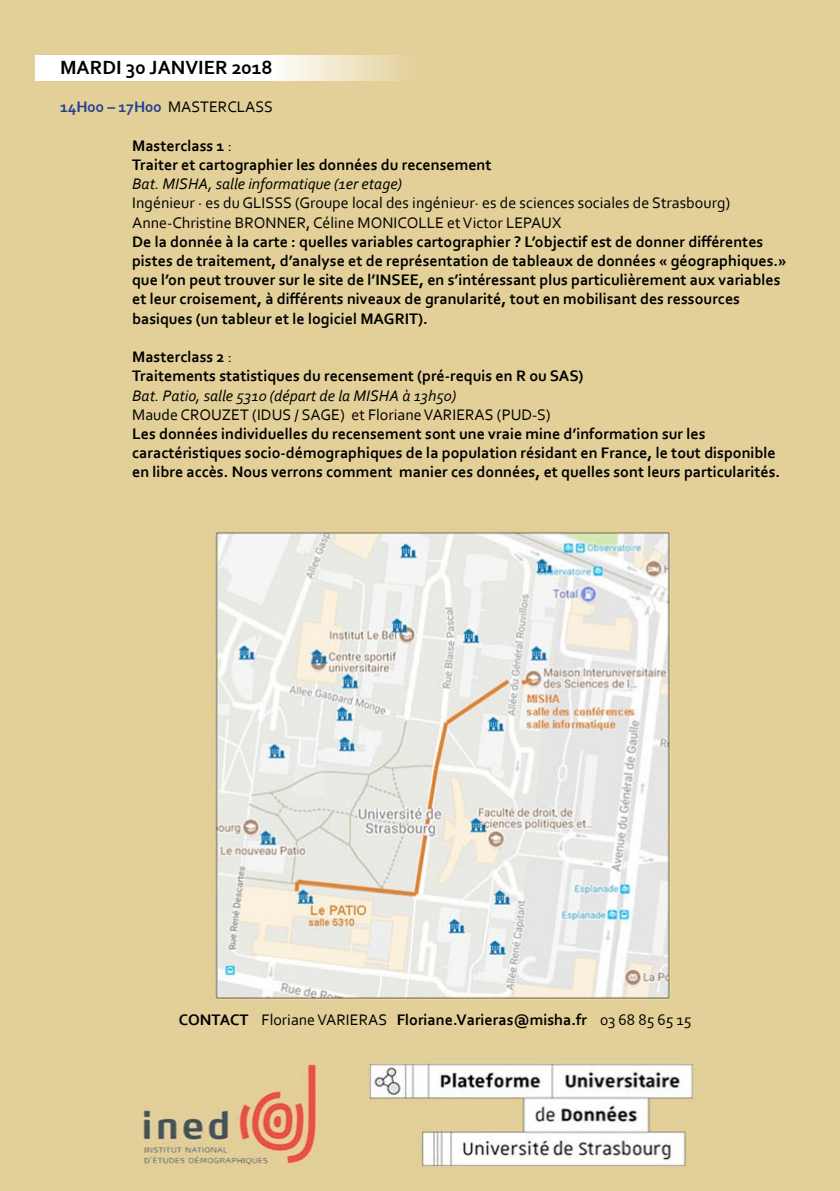
<style>
.page{position:relative;width:840px;height:1191px;background:#fff}
.page>*{position:absolute;margin:0;border:0;box-sizing:border-box;transform-origin:0 0}
.t1{font:700 20px "Corbel";color:#000}
.t2{font:700 16px/19.2px "Corbel";color:#000}
.t3{font:16px/19.2px "Corbel";color:#000}
.t4{font:italic 16px "Corbel";color:#000}
.t5{font:700 16px "Corbel";color:#25408f}
.s1{font-weight:400;color:#000}
.s2{font-weight:400}
</style>
<div class="page">
<img style="left:0;top:0;width:839px;height:1191px">
<svg style="left:35px;top:56px;width:390px;height:25px"></svg>
<p class="t1" style="left:60px;top:55px;width:214px">MARDI 30 JANVIER 2018</p>
<p class="t5" style="left:60px;top:97px;width:214px">14H00 – 17H00 <span class="s1">MASTERCLASS</span></p>
<p class="t2" style="left:132px;top:135px;width:361px">Masterclass 1 <span class="s2">:<br></span>Traiter et cartographier les données du recensement</p>
<p class="t4" style="left:132px;top:174px;width:271px">Bat. MISHA, salle informatique (1er etage)</p>
<p class="t3" style="left:132px;top:193px;width:599px">Ingénieur · es du GLISSS (Groupe local des ingénieur· es de sciences sociales de Strasbourg)<br>Anne-Christine BRONNER, Céline MONICOLLE et Victor LEPAUX</p>
<p class="t2" style="left:132px;top:231px;width:655px">De la donnée à la carte : quelles variables cartographier ? L’objectif est de donner différentes pistes de traitement, d’analyse et de représentation de tableaux de données « géographiques.» que l’on peut trouver sur le site de l’INSEE, en s’intéressant plus particulièrement aux variables et leur croisement, à différents niveaux de granularité, tout en mobilisant des ressources basiques (un tableur et le logiciel MAGRIT).</p>
<p class="t2" style="left:132px;top:347px;width:452px">Masterclass 2 <span class="s2">:<br></span>Traitements statistiques du recensement (pré-requis en R ou SAS)</p>
<p class="t4" style="left:132px;top:385px;width:325px">Bat. Patio, salle 5310 (départ de la MISHA à 13h50)</p>
<p class="t3" style="left:132px;top:404px;width:420px">Maude CROUZET (IDUS / SAGE) et Floriane VARIERAS (PUD-S)</p>
<p class="t2" style="left:132px;top:423px;width:649px">Les données individuelles du recensement sont une vraie mine d’information sur les caractéristiques socio-démographiques de la population résidant en France, le tout disponible en libre accès. Nous verrons comment manier ces données, et quelles sont leurs particularités.</p>
<p class="t2" style="left:179px;top:1009px;width:514px">CONTACT <span class="s2">Floriane VARIERAS</span> Floriane.Varieras@misha.fr <span class="s2">03 68 85 65 15</span></p>
</div>
